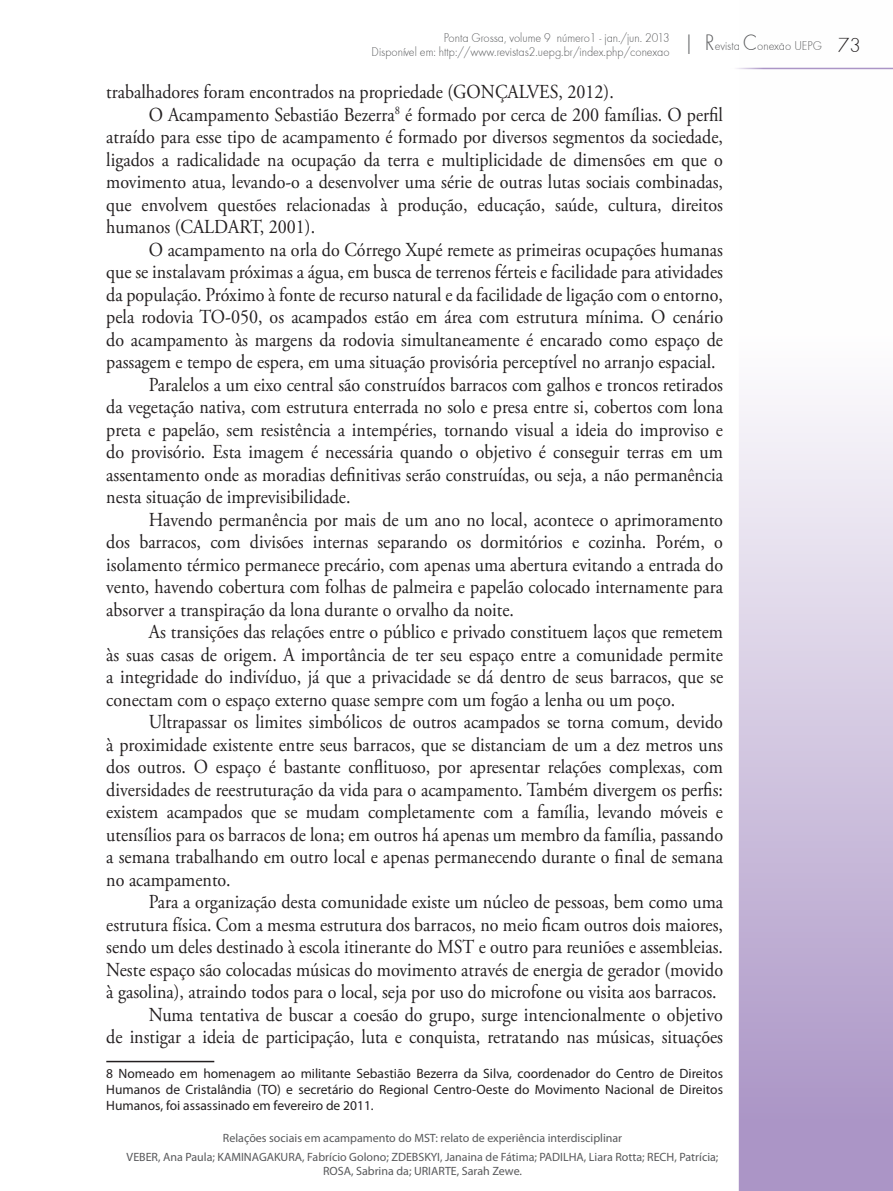
<style>
.page{position:relative;width:893px;height:1191px;background:#fff}
.page>*{position:absolute;margin:0;border:0;box-sizing:border-box;transform-origin:0 0}
.t1{font:21px "Futura TEE Ligh";color:#231f20}
.Artigo_-_texto{font:19.8px/22.5px "Adobe Garamond Pro";color:#231f20;text-align:justify;scale:.91 1}
.RODAPÉ{font:13.5px/16.2px "Myriad Pro";color:#231f20;text-align:justify}
.resumo_abstract{font:13.2px "Futura TEE Ligh";color:#57585a;scale:.91 1}
.dados_artgo_rodape{font:12px/14.4px "Myriad Pro";color:#57585a;text-align:center}
.s1{font-size:23.1px}
</style>
<div class="page">
<svg style="left:739px;top:67px;width:154px;height:1124px"></svg>
<hr style="left:730px;top:68px;width:163px;height:1px;background:#ab95c6">
<hr style="left:106px;top:1060px;width:108px;height:2px;background:#231f20">
<p class="resumo_abstract" style="left:444px;top:30px;width:250px">Ponta Grossa, volume 9 número1 - jan./jun. 2013</p>
<p class="resumo_abstract" style="left:372px;top:44px;width:329px">Disponível em: http://www.revistas2.uepg.br/index.php/conexao</p>
<p class="resumo_abstract" style="left:684px;top:38px;width:153px"><span class="s1">| R</span>evista <span class="s1">C</span>onexao UEPG</p>
<p class="resumo_abstract" style="left:781px;top:35px;width:4px">-</p>
<p class="Artigo_-_texto" style="left:106px;top:81px;width:559px">trabalhadores foram encontrados na propriedade (GONÇALVES, 2012).</p>
<p class="Artigo_-_texto" style="left:106px;top:104px;width:679px;text-indent:43px">O Acampamento Sebastião Bezerra<sup>8</sup> é formado por cerca de 200 famílias. O perfil atraído para esse tipo de acampamento é formado por diversos segmentos da sociedade, ligados a radicalidade na ocupação da terra e multiplicidade de dimensões em que o movimento atua, levando-o a desenvolver uma série de outras lutas sociais combinadas, que envolvem questões relacionadas à produção, educação, saúde, cultura, direitos humanos (CALDART, 2001).</p>
<p class="Artigo_-_texto" style="left:106px;top:239px;width:679px;text-indent:43px">O acampamento na orla do Córrego Xupé remete as primeiras ocupações humanas que se instalavam próximas a água, em busca de terrenos férteis e facilidade para atividades da população. Próximo à fonte de recurso natural e da facilidade de ligação com o entorno, pela rodovia TO-050, os acampados estão em área com estrutura mínima. O cenário do acampamento às margens da rodovia simultaneamente é encarado como espaço de passagem e tempo de espera, em uma situação provisória perceptível no arranjo espacial.</p>
<p class="Artigo_-_texto" style="left:106px;top:374px;width:679px;text-indent:43px">Paralelos a um eixo central são construídos barracos com galhos e troncos retirados da vegetação nativa, com estrutura enterrada no solo e presa entre si, cobertos com lona preta e papelão, sem resistência a intempéries, tornando visual a ideia do improviso e do provisório. Esta imagem é necessária quando o objetivo é conseguir terras em um assentamento onde as moradias definitivas serão construídas, ou seja, a não permanência nesta situação de imprevisibilidade.</p>
<p class="Artigo_-_texto" style="left:106px;top:509px;width:679px;text-indent:43px">Havendo permanência por mais de um ano no local, acontece o aprimoramento dos barracos, com divisões internas separando os dormitórios e cozinha. Porém, o isolamento térmico permanece precário, com apenas uma abertura evitando a entrada do vento, havendo cobertura com folhas de palmeira e papelão colocado internamente para absorver a transpiração da lona durante o orvalho da noite.</p>
<p class="Artigo_-_texto" style="left:106px;top:621px;width:679px;text-indent:43px">As transições das relações entre o público e privado constituem laços que remetem às suas casas de origem. A importância de ter seu espaço entre a comunidade permite a integridade do indivíduo, já que a privacidade se dá dentro de seus barracos, que se conectam com o espaço externo quase sempre com um fogão a lenha ou um poço.</p>
<p class="Artigo_-_texto" style="left:106px;top:711px;width:679px;text-indent:43px">Ultrapassar os limites simbólicos de outros acampados se torna comum, devido à proximidade existente entre seus barracos, que se distanciam de um a dez metros uns dos outros. O espaço é bastante conflituoso, por apresentar relações complexas, com diversidades de reestruturação da vida para o acampamento. Também divergem os perfis: existem acampados que se mudam completamente com a família, levando móveis e utensílios para os barracos de lona; em outros há apenas um membro da família, passando a semana trabalhando em outro local e apenas permanecendo durante o final de semana no acampamento.</p>
<p class="Artigo_-_texto" style="left:106px;top:891px;width:679px;text-indent:43px">Para a organização desta comunidade existe um núcleo de pessoas, bem como uma estrutura física. Com a mesma estrutura dos barracos, no meio ficam outros dois maiores, sendo um deles destinado à escola itinerante do MST e outro para reuniões e assembleias.<br>Neste espaço são colocadas músicas do movimento através de energia de gerador (movido à gasolina), atraindo todos para o local, seja por uso do microfone ou visita aos barracos.</p>
<p class="Artigo_-_texto" style="left:106px;top:1004px;width:679px;text-align:right">Numa tentativa de buscar a coesão do grupo, surge intencionalmente o objetivo<br>de instigar a ideia de participação, luta e conquista, retratando nas músicas, situações</p>
<p class="RODAPÉ" style="left:106px;top:1065px;width:618px">8 Nomeado em homenagem ao militante Sebastião Bezerra da Silva, coordenador do Centro de Direitos Humanos de Cristalândia (TO) e secretário do Regional Centro-Oeste do Movimento Nacional de Direitos Humanos, foi assassinado em fevereiro de 2011.</p>
<p class="dados_artgo_rodape" style="left:223px;top:1131px;width:401px">Relações sociais em acampamento do MST: relato de experiência interdisciplinar</p>
<p class="dados_artgo_rodape" style="left:127px;top:1149px;width:593px">VEBER, Ana Paula; KAMINAGAKURA, Fabrício Golono; ZDEBSKYI, Janaina de Fátima; PADILHA, Liara Rotta; RECH, Patrícia;<br>ROSA, Sabrina da; URIARTE, Sarah Zewe.</p>
<p class="t1" style="left:838px;top:33px;width:24px">73</p>
</div>
